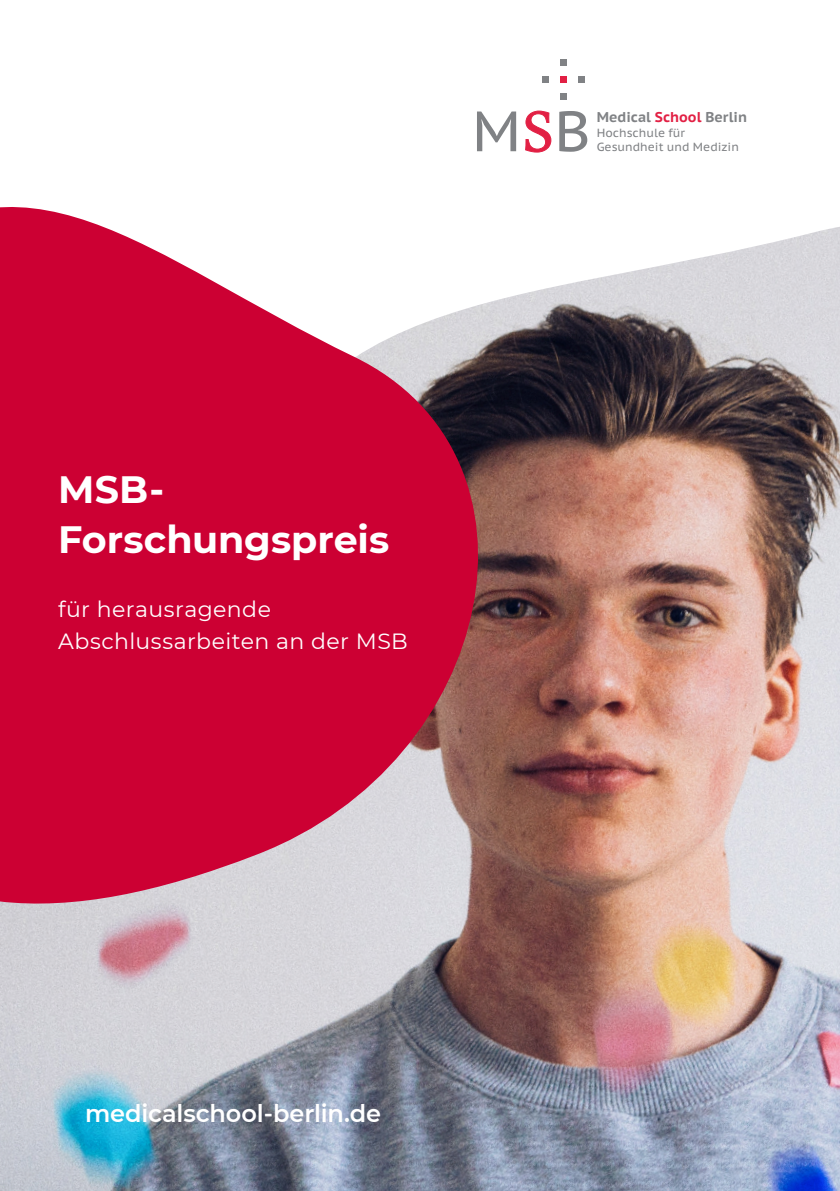
<style>
.page{position:relative;width:840px;height:1191px;background:#fff}
.page>*{position:absolute;margin:0;border:0;box-sizing:border-box;transform-origin:0 0}
.t1{font:56.8px "PT Sans Caption";color:#808285}
.t2{font:700 38px/50px "Montserrat";color:#fff}
.t3{font:600 24px "Montserrat";letter-spacing:-.005em;color:#fff}
.t4{font:22px/32px "Montserrat";letter-spacing:.02em;color:#fff}
.t5{font:700 14.2px "PT Sans Caption";color:#808285}
.t6{font:11.8px "PT Sans Caption";color:#808285}
.s1{font-family:"Calisto";color:#e22044}
.s2{color:#e22044}
</style>
<div class="page">
<img style="left:0;top:227px;width:839px;height:964px">
<svg style="left:0;top:207px;width:559px;height:725px;background:#c43f5f"></svg>
<svg style="left:560px;top:60px;width:6px;height:6px"></svg>
<div style="left:560px;top:93px;width:6px;height:7px;background:#808285"></div>
<div style="left:560px;top:76px;width:6px;height:7px;background:#e22044"></div>
<div style="left:577px;top:76px;width:7px;height:7px;background:#808285"></div>
<div style="left:542px;top:76px;width:6px;height:7px;background:#808285"></div>
<h1 class="t1" style="left:471px;top:94px;width:120px">M <span class="s1">S</span>B</h1>
<p class="t5" style="left:596px;top:108px;width:152px">Medical <span class="s2">School</span> Berlin</p>
<p class="t6" style="left:596px;top:125px;width:90px">Hochschule für</p>
<p class="t6" style="left:596px;top:139px;width:144px">Gesundheit und Medizin</p>
<h2 class="t2" style="left:58px;top:463px;width:332px">MSB-<br>Forschungspreis</h2>
<p class="t4" style="left:58px;top:592px;width:351px">für herausragende<br>Abschlussarbeiten an der MSB</p>
<p class="t3" style="left:85px;top:1096px;width:297px">medicalschool-berlin.de</p>
</div>
